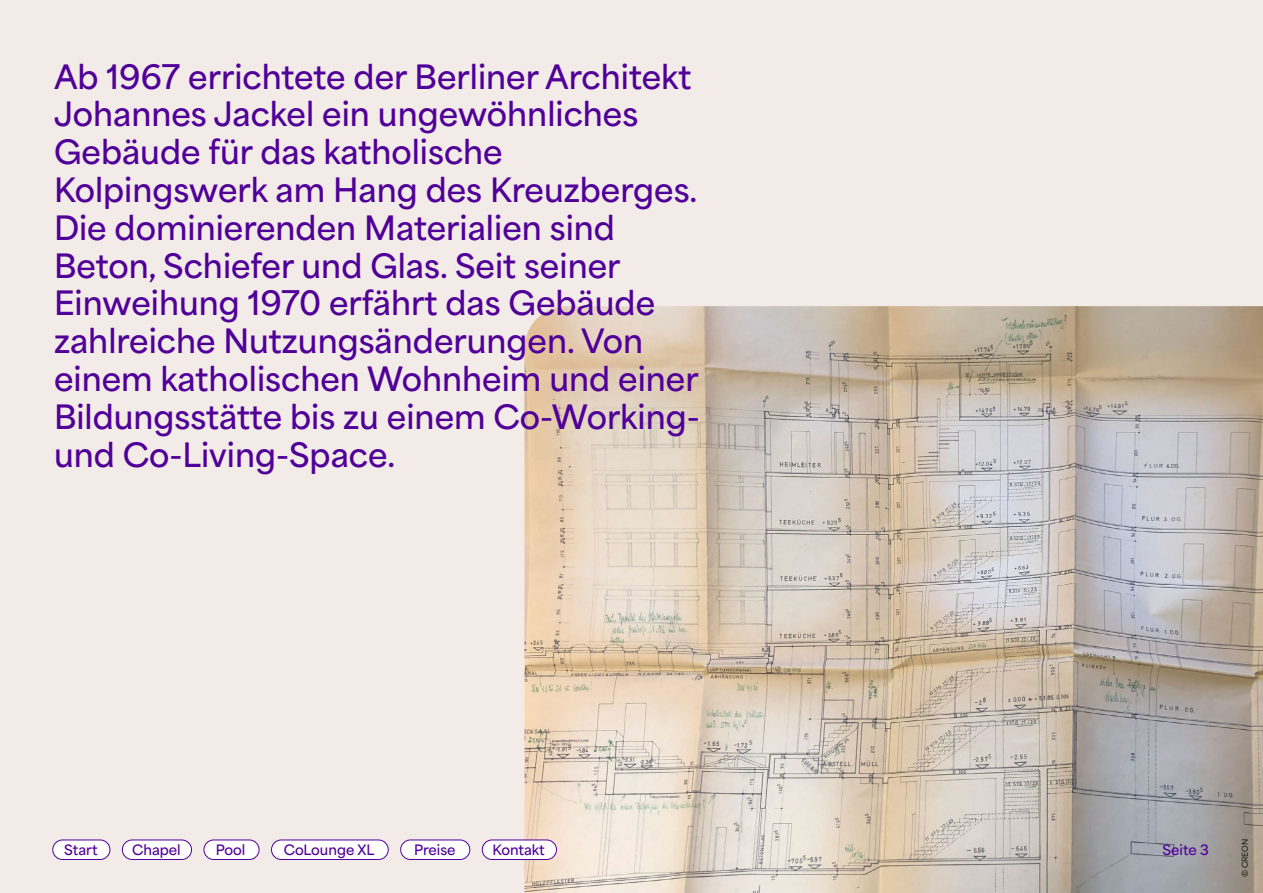
<style>
.page{position:relative;width:1263px;height:893px;background:#f2ebe7}
.page>*{position:absolute;margin:0;border:0;box-sizing:border-box;transform-origin:0 0}
.t1{font:700 31.5px/37.8px "Area Normal";color:#500099}
.t2{font:700 13.5px "Area Normal";color:#500099}
.t3{font:500 7.5px "Area Normal";color:#000}
</style>
<div class="page">
<img style="left:524px;top:306px;width:739px;height:587px">
<div style="left:53px;top:840px;width:57px;height:19px;background:#fff;border-radius:10px"></div>
<div style="left:52px;top:840px;width:58px;height:20px;border:1px solid #500099;border-radius:10px"></div>
<div style="left:204px;top:840px;width:55px;height:19px;background:#fff;border-radius:10px"></div>
<div style="left:204px;top:840px;width:55px;height:20px;border:1px solid #500099;border-radius:10px"></div>
<div style="left:122px;top:840px;width:69px;height:19px;background:#fff;border-radius:10px"></div>
<div style="left:122px;top:840px;width:70px;height:20px;border:1px solid #500099;border-radius:10px"></div>
<div style="left:401px;top:840px;width:69px;height:19px;background:#fff;border-radius:10px"></div>
<div style="left:400px;top:840px;width:70px;height:20px;border:1px solid #500099;border-radius:10px"></div>
<div style="left:482px;top:840px;width:74px;height:19px;background:#fff;border-radius:10px"></div>
<div style="left:482px;top:840px;width:75px;height:20px;border:1px solid #500099;border-radius:10px"></div>
<div style="left:271px;top:840px;width:117px;height:19px;background:#fff;border-radius:10px"></div>
<div style="left:271px;top:840px;width:118px;height:20px;border:1px solid #500099;border-radius:10px"></div>
<p class="t1" style="left:54px;top:54px;width:647px">Ab 1967 errichtete der Berliner Architekt Johannes Jackel ein ungewöhnliches Gebäude für das katholische Kolpingswerk am Hang des Kreuzberges.<br>Die dominierenden Materialien sind Beton, Schiefer und Glas. Seit seiner Einweihung 1970 erfährt das Gebäude zahlreiche Nutzungsänderungen. Von einem katholischen Wohnheim und einer Bildungsstätte bis zu einem Co-Working&shy;und Co-Living-Space.</p>
<p class="t2" style="left:64px;top:838px;width:35px">Start</p>
<p class="t2" style="left:132px;top:838px;width:50px">Chapel</p>
<p class="t2" style="left:216px;top:838px;width:31px">Pool</p>
<p class="t2" style="left:284px;top:838px;width:92px">CoLounge XL</p>
<p class="t2" style="left:414px;top:838px;width:43px">Preise</p>
<p class="t2" style="left:492px;top:838px;width:54px">Kontakt</p>
<p class="t2" style="left:1162px;top:837px;width:48px">Seite 3</p>
<p class="t3" style="left:1238px;top:877px;width:40px;rotate:-90deg">© CREON</p>
</div>
